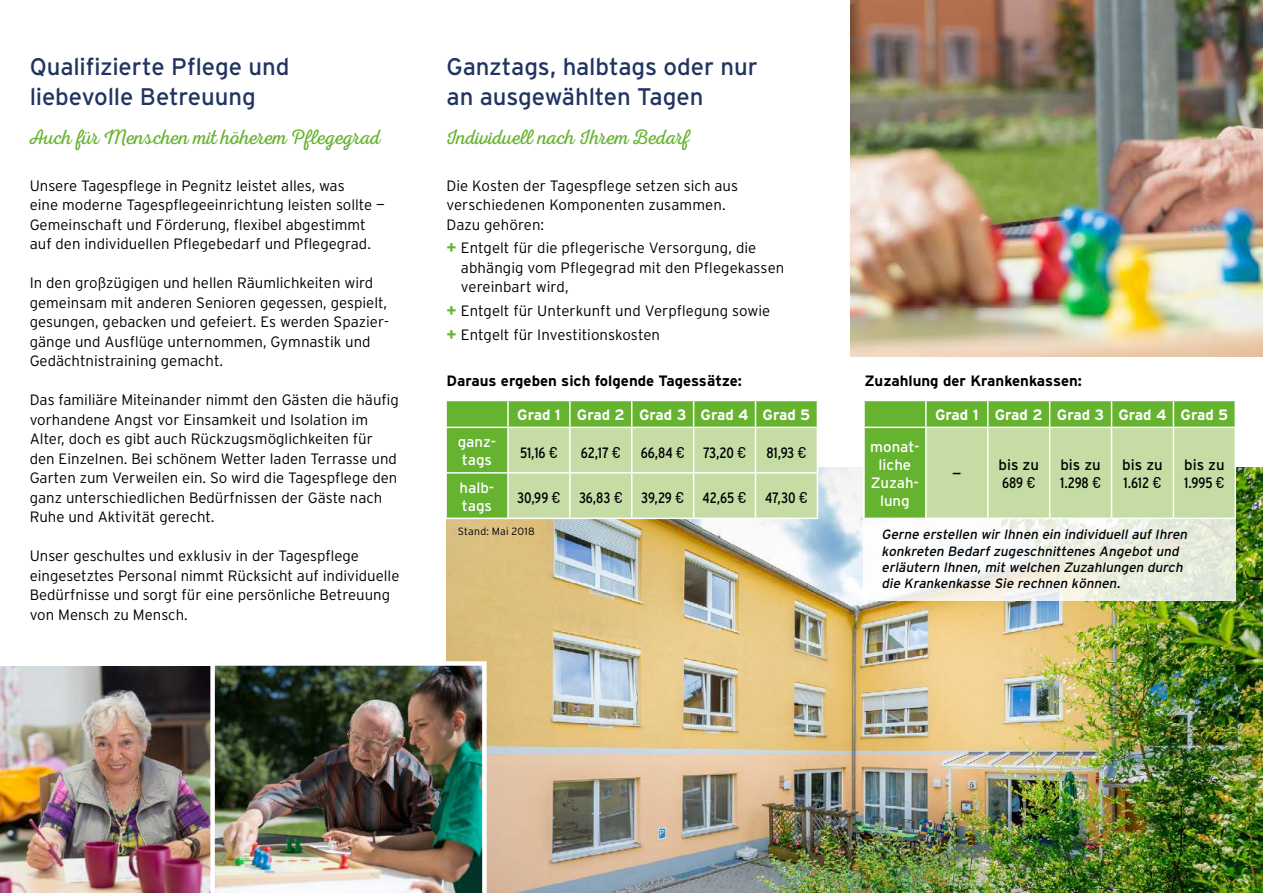
<style>
.page{position:relative;width:1263px;height:893px;background:#fff}
.page>*{position:absolute;margin:0;border:0;box-sizing:border-box;transform-origin:0 0}
.t1{font:24px/30px "Interstate";letter-spacing:-.005em;color:#213461}
.t2{font:21px "Nexa Rust Script L 0";color:#65b32e}
.t3{font:300 15px/19.5px "Interstate";color:#000}
.t4{font:700 15px "Interstate";color:#000}
.t5{font:condensed 15px "Interstate";letter-spacing:-.005em;color:#000}
.t6{font:700 15px "Interstate";color:#fff}
.t7{font:15px/18px "Interstate";color:#000}
.t8{font:15px/18px "Interstate";color:#fff}
.t9{font:italic 13.5px/16.2px "Interstate";color:#000}
.t10{font:300 10.5px "Interstate";letter-spacing:.02em;color:#000}
.s1{font-weight:700;font-size:16.5px;color:#65b32e}
.s2{font-family:"Dosis";font-weight:500;font-stretch:normal}
.s3{font-stretch:condensed}
.s4{font-family:"Dosis";font-weight:500}
</style>
<div class="page">
<img style="left:850px;top:0;width:413px;height:356px">
<img style="left:446px;top:468px;width:817px;height:425px">
<svg style="left:446px;top:400px;width:372px;height:118px;background:#a5cf7e"></svg>
<hr style="left:445px;top:427px;width:63px;height:1px;background:#fff">
<hr style="left:445px;top:428px;width:2px;height:44px;background:#fff">
<hr style="left:508px;top:427px;width:62px;height:1px;background:#fff">
<hr style="left:507px;top:428px;width:2px;height:44px;background:#fff">
<hr style="left:570px;top:427px;width:62px;height:1px;background:#fff">
<hr style="left:569px;top:428px;width:2px;height:44px;background:#fff">
<hr style="left:632px;top:427px;width:62px;height:1px;background:#fff">
<hr style="left:631px;top:428px;width:1px;height:44px;background:#fff">
<hr style="left:694px;top:427px;width:61px;height:1px;background:#fff">
<hr style="left:693px;top:428px;width:1px;height:44px;background:#fff">
<hr style="left:755px;top:427px;width:63px;height:1px;background:#fff">
<hr style="left:755px;top:428px;width:1px;height:44px;background:#fff">
<hr style="left:817px;top:428px;width:1px;height:44px;background:#fff">
<hr style="left:445px;top:472px;width:63px;height:2px;background:#fff">
<hr style="left:445px;top:474px;width:2px;height:44px;background:#fff">
<hr style="left:508px;top:472px;width:62px;height:2px;background:#fff">
<hr style="left:507px;top:474px;width:2px;height:44px;background:#fff">
<hr style="left:570px;top:472px;width:62px;height:2px;background:#fff">
<hr style="left:569px;top:474px;width:2px;height:44px;background:#fff">
<hr style="left:632px;top:472px;width:62px;height:2px;background:#fff">
<hr style="left:631px;top:474px;width:1px;height:44px;background:#fff">
<hr style="left:694px;top:472px;width:61px;height:2px;background:#fff">
<hr style="left:693px;top:474px;width:1px;height:44px;background:#fff">
<hr style="left:755px;top:472px;width:63px;height:2px;background:#fff">
<hr style="left:755px;top:474px;width:1px;height:44px;background:#fff">
<hr style="left:817px;top:474px;width:1px;height:44px;background:#fff">
<hr style="left:445px;top:518px;width:63px;height:1px;background:#fff">
<hr style="left:508px;top:518px;width:62px;height:1px;background:#fff">
<hr style="left:570px;top:518px;width:62px;height:1px;background:#fff">
<hr style="left:632px;top:518px;width:62px;height:1px;background:#fff">
<hr style="left:694px;top:518px;width:61px;height:1px;background:#fff">
<hr style="left:755px;top:518px;width:63px;height:1px;background:#fff">
<img style="left:0;top:666px;width:210px;height:227px">
<img style="left:210px;top:661px;width:277px;height:232px">
<svg style="left:863px;top:519px;width:373px;height:82px"></svg>
<svg style="left:864px;top:400px;width:370px;height:118px;background:#a5cf7f"></svg>
<hr style="left:863px;top:427px;width:63px;height:1px;background:#fff">
<hr style="left:863px;top:428px;width:2px;height:90px;background:#fff">
<hr style="left:926px;top:427px;width:62px;height:1px;background:#fff">
<hr style="left:925px;top:428px;width:2px;height:90px;background:#fff">
<hr style="left:988px;top:427px;width:62px;height:1px;background:#fff">
<hr style="left:987px;top:428px;width:1px;height:90px;background:#fff">
<hr style="left:1050px;top:427px;width:61px;height:1px;background:#fff">
<hr style="left:1049px;top:428px;width:1px;height:90px;background:#fff">
<hr style="left:1111px;top:427px;width:62px;height:1px;background:#fff">
<hr style="left:1111px;top:428px;width:1px;height:90px;background:#fff">
<hr style="left:1173px;top:427px;width:63px;height:1px;background:#fff">
<hr style="left:1173px;top:428px;width:1px;height:90px;background:#fff">
<hr style="left:1234px;top:428px;width:2px;height:90px;background:#fff">
<hr style="left:863px;top:518px;width:63px;height:1px;background:#fff">
<hr style="left:926px;top:518px;width:62px;height:1px;background:#fff">
<hr style="left:988px;top:518px;width:62px;height:1px;background:#fff">
<hr style="left:1050px;top:518px;width:61px;height:1px;background:#fff">
<hr style="left:1111px;top:518px;width:62px;height:1px;background:#fff">
<hr style="left:1173px;top:518px;width:63px;height:1px;background:#fff">
<h1 class="t1" style="left:30px;top:51px;width:261px">Qualifizierte Pflege und liebevolle Betreuung</h1>
<h1 class="t1" style="left:446px;top:51px;width:313px">Ganztags, halbtags oder nur an ausgewählten Tagen</h1>
<h2 class="t2" style="left:30px;top:126px;width:352px">Auch für Menschen mit höherem Pflegegrad</h2>
<h2 class="t2" style="left:446px;top:126px;width:245px">Individuell nach Ihrem Bedarf</h2>
<p class="t3" style="left:30px;top:176px;width:357px">Unsere Tagespflege in Pegnitz leistet alles, was<br>eine moderne Tagespflegeeinrichtung leisten sollte — Gemeinschaft und Förderung, flexibel abgestimmt auf den individuellen Pflegebedarf und Pflegegrad.</p>
<p class="t3" style="left:30px;top:273px;width:361px">In den großzügigen und hellen Räumlichkeiten wird gemeinsam mit anderen Senioren gegessen, gespielt, gesungen, gebacken und gefeiert. Es werden Spazier&shy;gänge und Ausflüge unternommen, Gymnastik und Gedächtnistraining gemacht.</p>
<p class="t3" style="left:30px;top:390px;width:371px">Das familiäre Miteinander nimmt den Gästen die häufig vorhandene Angst vor Einsamkeit und Isolation im Alter, doch es gibt auch Rückzugsmöglichkeiten für den Einzelnen. Bei schönem Wetter laden Terrasse und Garten zum Verweilen ein. So wird die Tagespflege den ganz unterschiedlichen Bedürfnissen der Gäste nach Ruhe und Aktivität gerecht.</p>
<p class="t3" style="left:30px;top:546px;width:371px">Unser geschultes und exklusiv in der Tagespflege eingesetztes Personal nimmt Rücksicht auf individuelle Bedürfnisse und sorgt für eine persönliche Betreuung von Mensch zu Mensch.</p>
<p class="t3" style="left:446px;top:176px;width:293px">Die Kosten der Tagespflege setzen sich aus verschiedenen Komponenten zusammen.<br>Dazu gehören:</p>
<p class="t3" style="left:461px;top:238px;width:325px;text-indent:-14px"><span class="s1">+</span> Entgelt für die pflegerische Versorgung, die abhängig vom Pflegegrad mit den Pflegekassen vereinbart wird,</p>
<p class="t3" style="left:446px;top:299px;width:325px;line-height:23.7px"><span class="s1">+</span> Entgelt für Unterkunft und Verpflegung sowie <span class="s1">+</span> Entgelt für Investitionskosten</p>
<p class="t4" style="left:446px;top:373px;width:297px">Daraus ergeben sich folgende Tagessätze:</p>
<p class="t4" style="left:865px;top:373px;width:219px">Zuzahlung der Krankenkassen:</p>
<p class="t6" style="left:517px;top:406px;width:295px">Grad 1 Grad 2 Grad 3 Grad 4 Grad 5</p>
<p class="t6" style="left:935px;top:406px;width:295px">Grad 1 Grad 2 Grad 3 Grad 4 Grad 5</p>
<p class="t8" style="left:458px;top:433px;width:40px">ganz&shy;tags</p>
<p class="t5" style="left:520px;top:444px;width:39px">51,16 <span class="s2">€</span></p>
<p class="t5" style="left:581px;top:444px;width:41px">62,17 <span class="s2">€</span></p>
<p class="t5" style="left:641px;top:444px;width:107px">66,84 <span class="s2">€</span> 73,20 <span class="s2">€</span></p>
<p class="t5" style="left:766px;top:444px;width:41px">81,93 <span class="s2">€</span></p>
<p class="t8" style="left:460px;top:478px;width:36px">halb&shy;tags</p>
<p class="t5" style="left:517px;top:490px;width:231px">30,99 <span class="s2">€</span> 36,83 <span class="s2">€</span> 39,29 <span class="s2">€</span> 42,65 <span class="s2">€</span></p>
<p class="t5" style="left:765px;top:490px;width:44px">47,30 <span class="s2">€</span></p>
<p class="t8" style="left:870px;top:437px;width:51px;text-align:center">monat&shy;liche<br>Zuzah&shy;lung</p>
<p class="t7" style="left:952px;top:464px;width:11px">—</p>
<p class="t7" style="left:998px;top:455px;width:42px">bis zu<br><span class="s3">689</span> <span class="s4">€</span></p>
<p class="t7" style="left:1060px;top:455px;width:42px">bis zu<br><span class="s3">1.298</span> <span class="s4">€</span></p>
<p class="t7" style="left:1122px;top:455px;width:42px">bis zu<br><span class="s3">1.612</span> <span class="s4">€</span></p>
<p class="t7" style="left:1184px;top:455px;width:42px">bis zu<br><span class="s3">1.995</span> <span class="s4">€</span></p>
<p class="t10" style="left:458px;top:525px;width:78px">Stand: Mai 2018</p>
<p class="t9" style="left:881px;top:526px;width:310px">Gerne erstellen wir Ihnen ein individuell auf Ihren konkreten Bedarf zugeschnittenes Angebot und erläutern Ihnen, mit welchen Zuzahlungen durch die Krankenkasse Sie rechnen können.</p>
</div>
